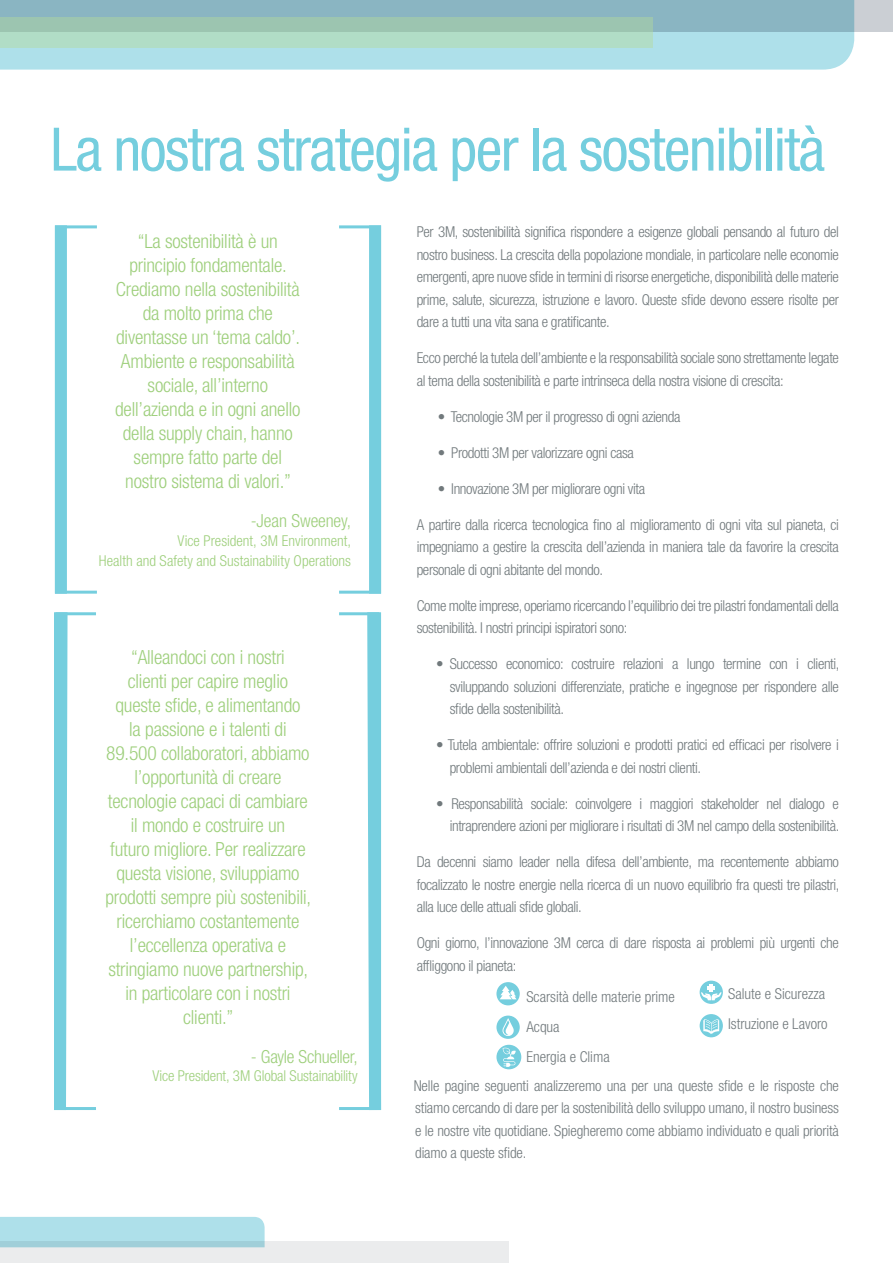
<style>
.page{position:relative;width:893px;height:1263px;background:#fff}
.page>*{position:absolute;margin:0;border:0;box-sizing:border-box;transform-origin:0 0}
.t1{font:condensed 60px "Helvetica Neue";letter-spacing:-.025em;color:#75cede}
.t2{font:300 condensed 19.5px/24px "Helvetica Neue";letter-spacing:-.01em;color:#9ecf7c;text-align:center}
.t3{font:300 condensed 18px "Helvetica Neue";letter-spacing:-.01em;color:#9ecf7c}
.t4{font:300 condensed 15px/22.5px "Helvetica Neue";letter-spacing:-.025em;color:#71797c;text-align:justify}
.t5{font:300 condensed 15px/19.5px "Helvetica Neue";color:#9ecf7c;text-align:right}
.t6{font:300 condensed 15px/30px "Helvetica Neue";color:#71797c}
</style>
<div class="page">
<div style="left:0;top:1242px;width:508px;height:21px;background:#ebeced"></div>
<div style="left:0;top:0;width:893px;height:31px;background:#cbcfd4"></div>
<svg style="left:0;top:0;width:854px;height:70px;background:#9fcdd8"></svg>
<div style="left:0;top:17px;width:653px;height:31px;background:linear-gradient(to right,#a6d1bb,#a6d1bb)"></div>
<svg style="left:0;top:1217px;width:265px;height:30px;background:#abdce6"></svg>
<svg style="left:54px;top:612px;width:20px;height:499px"></svg>
<svg style="left:361px;top:612px;width:21px;height:499px"></svg>
<div style="left:55px;top:225px;width:12px;height:369px;background:#75cede"></div>
<div style="left:369px;top:225px;width:12px;height:369px;background:#75cede"></div>
<svg style="left:496px;top:982px;width:24px;height:23px"></svg>
<svg style="left:500px;top:986px;width:17px;height:13px"></svg>
<div style="left:496px;top:1015px;width:24px;height:24px;background:#75cede;border-radius:50%"></div>
<svg style="left:502px;top:1018px;width:12px;height:18px"></svg>
<div style="left:496px;top:1045px;width:25px;height:24px;background:#75cede;border-radius:50%"></div>
<svg style="left:503px;top:1048px;width:13px;height:19px"></svg>
<svg style="left:700px;top:981px;width:23px;height:23px"></svg>
<svg style="left:701px;top:984px;width:21px;height:16px"></svg>
<svg style="left:700px;top:1014px;width:23px;height:23px"></svg>
<svg style="left:703px;top:1019px;width:16px;height:15px"></svg>
<h1 class="t1" style="left:50px;top:115px;width:776px">La nostra strategia per la sostenibilità</h1>
<p class="t2" style="left:115px;top:228px;width:187px">“La sostenibilità è un principio fondamentale.<br>Crediamo nella sostenibilità da molto prima che diventasse un ‘tema caldo’.<br>Ambiente e responsabilità sociale, all’interno dell’azienda e in ogni anello della supply chain, hanno sempre fatto parte del nostro sistema di valori.”</p>
<p class="t3" style="left:251px;top:510px;width:102px">-Jean Sweeney,</p>
<p class="t5" style="left:99px;top:531px;width:254px">Vice President, 3M Environment,<br>Health and Safety and Sustainability Operations</p>
<p class="t2" style="left:105px;top:645px;width:207px">“Alleandoci con i nostri<br>clienti per capire meglio queste sfide, e alimentando<br>la passione e i talenti di<br>89.500 collaboratori, abbiamo l’opportunità di creare tecnologie capaci di cambiare il mondo e costruire un<br>futuro migliore. Per realizzare questa visione, sviluppiamo prodotti sempre più sostenibili, ricerchiamo costantemente l’eccellenza operativa e stringiamo nuove partnership, in particolare con i nostri clienti.”</p>
<p class="t3" style="left:251px;top:1046px;width:108px">- Gayle Schueller,</p>
<p class="t5" style="left:152px;top:1065px;width:207px">Vice President, 3M Global Sustainability</p>
<p class="t4" style="left:417px;top:221px;width:424px">Per 3M, sostenibilità significa rispondere a esigenze globali pensando al futuro del nostro business. La crescita della popolazione mondiale, in particolare nelle economie emergenti, apre nuove sfide in termini di risorse energetiche, disponibilità delle materie prime, salute, sicurezza, istruzione e lavoro. Queste sfide devono essere risolte per dare a tutti una vita sana e gratificante.</p>
<p class="t4" style="left:417px;top:347px;width:424px">Ecco perché la tutela dell’ambiente e la responsabilità sociale sono strettamente legate al tema della sostenibilità e parte intrinseca della nostra visione di crescita:</p>
<p class="t4" style="left:438px;top:405px;width:244px">• Tecnologie 3M per il progresso di ogni azienda</p>
<p class="t4" style="left:438px;top:441px;width:198px">• Prodotti 3M per valorizzare ogni casa</p>
<p class="t4" style="left:438px;top:477px;width:209px">• Innovazione 3M per migliorare ogni vita</p>
<p class="t4" style="left:417px;top:513px;width:424px">A partire dalla ricerca tecnologica fino al miglioramento di ogni vita sul pianeta, ci impegniamo a gestire la crescita dell’azienda in maniera tale da favorire la crescita personale di ogni abitante del mondo.</p>
<p class="t4" style="left:417px;top:594px;width:424px">Come molte imprese, operiamo ricercando l’equilibrio dei tre pilastri fondamentali della sostenibilità. I nostri principi ispiratori sono:</p>
<p class="t4" style="left:450px;top:653px;width:391px;text-indent:-14px">• Successo economico: costruire relazioni a lungo termine con i clienti, sviluppando soluzioni differenziate, pratiche e ingegnose per rispondere alle sfide della sostenibilità.</p>
<p class="t4" style="left:450px;top:734px;width:391px;text-indent:-14px">• Tutela ambientale: offrire soluzioni e prodotti pratici ed efficaci per risolvere i problemi ambientali dell’azienda e dei nostri clienti.</p>
<p class="t4" style="left:436px;top:792px;width:405px;text-align:right">• Responsabilità sociale: coinvolgere i maggiori stakeholder nel dialogo e intraprendere azioni per migliorare i risultati di 3M nel campo della sostenibilità.</p>
<p class="t4" style="left:417px;top:851px;width:424px">Da decenni siamo leader nella difesa dell’ambiente, ma recentemente abbiamo focalizzato le nostre energie nella ricerca di un nuovo equilibrio fra questi tre pilastri, alla luce delle attuali sfide globali.</p>
<p class="t4" style="left:417px;top:932px;width:424px">Ogni giorno, l’innovazione 3M cerca di dare risposta ai problemi più urgenti che affliggono il pianeta:</p>
<p class="t6" style="left:526px;top:981px;width:150px">Scarsità delle materie prime<br>Acqua<br>Energia e Clima</p>
<p class="t6" style="left:728px;top:979px;width:101px">Salute e Sicurezza<br>Istruzione e Lavoro</p>
<p class="t4" style="left:414px;top:1074px;width:427px">Nelle pagine seguenti analizzeremo una per una queste sfide e le risposte che stiamo cercando di dare per la sostenibilità dello sviluppo umano, il nostro business e le nostre vite quotidiane. Spiegheremo come abbiamo individuato e quali priorità diamo a queste sfide.</p>
</div>
